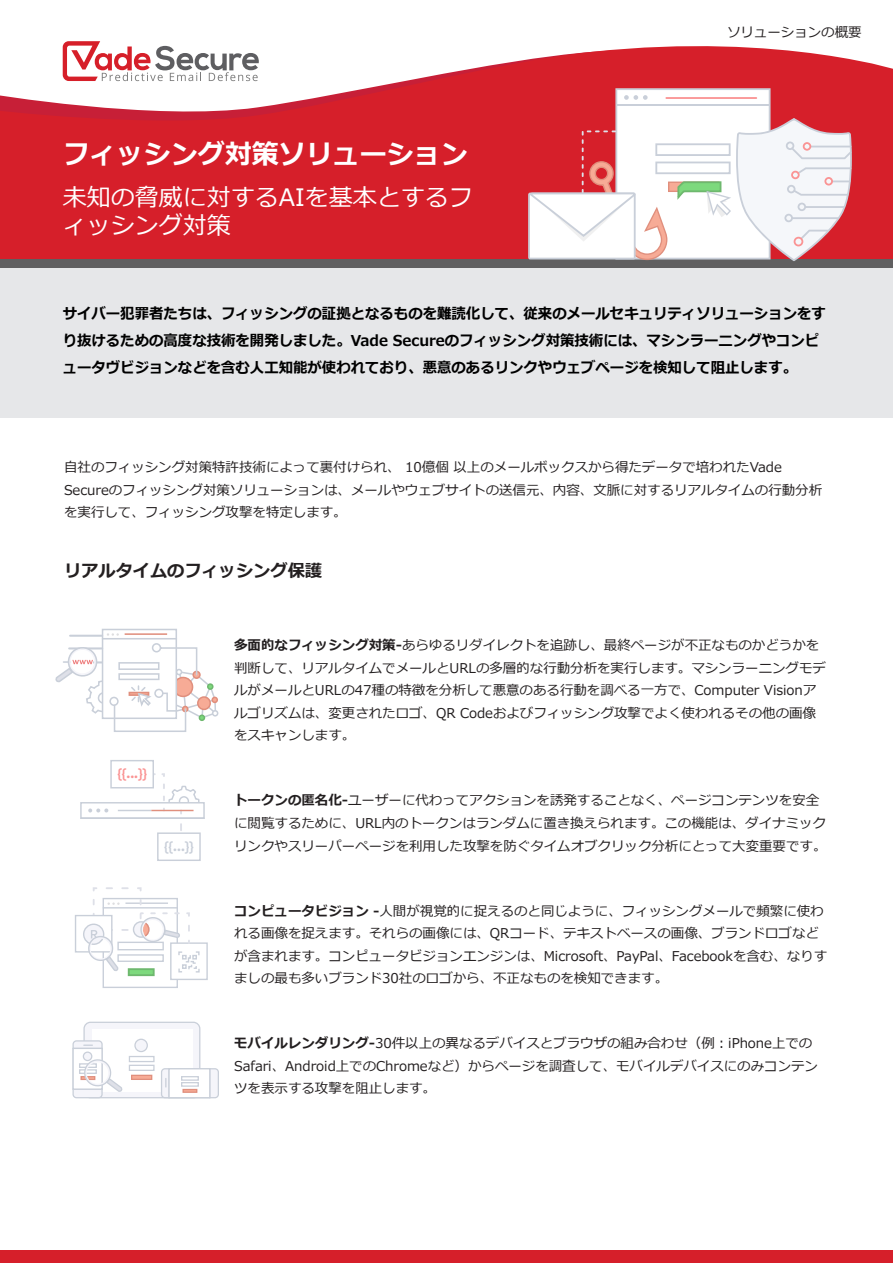
<style>
.page{position:relative;width:893px;height:1263px;background:#fff}
.page>*{position:absolute;margin:0;border:0;box-sizing:border-box;transform-origin:0 0}
.t1{font:700 27px "Meiryo";color:#fff}
.t2{font:24px/28.5px "Meiryo";color:#fff}
.t3{font:700 17.25px "Meiryo";letter-spacing:-.005em;color:#231f20}
.t4{font:700 15px/27px "Meiryo";color:#000;scale:.96 1}
.t5{font:14.4px "Proxima Nova Extrabld";color:#fa9494}
.t6{font:14.4px "Proxima Nova Extrabld";color:#c9cfd9}
.t7{font:13.5px/22.5px "Meiryo";letter-spacing:-.005em;color:#231f20}
.s1{font-weight:700}
</style>
<div class="page">
<div style="left:0;top:1250px;width:893px;height:13px;background:#d61f2a"></div>
<svg style="left:0;top:41px;width:893px;height:218px;fill:#d61f2a"></svg>
<div style="left:0;top:263px;width:893px;height:155px;background:#e6e7e9"></div>
<div style="left:0;top:259px;width:893px;height:9px;background:#605f60"></div>
<div style="left:102px;top:629px;width:75px;height:90px;background:#fff;border:2px solid #c9cfd9"></div>
<svg style="left:55px;top:633px;width:163px;height:99px"></svg>
<div style="left:84px;top:1022px;width:116px;height:76px;background:#f5f5fa;border-radius:6px"></div>
<div style="left:83px;top:1022px;width:117px;height:76px;border:1px solid #c9cfd9;border-radius:6px"></div>
<div style="left:92px;top:1028px;width:101px;height:63px;background:#fff"></div>
<div style="left:73px;top:1041px;width:29px;height:57px;background:#f5f5fa;border-radius:3px"></div>
<div style="left:72px;top:1040px;width:31px;height:58px;border:1px solid #c9cfd9;border-radius:3px"></div>
<svg style="left:73px;top:1044px;width:29px;height:4px"></svg>
<div style="left:72px;top:1048px;width:31px;height:42px;background:#fff;border:1px solid #c9cfd9"></div>
<svg style="left:79px;top:1063px;width:4px;height:5px"></svg>
<svg style="left:79px;top:1069px;width:4px;height:5px"></svg>
<svg style="left:80px;top:1076px;width:3px;height:4px"></svg>
<div style="left:83px;top:1052px;width:9px;height:8px;background:#f5f5fa;border-radius:50%"></div>
<div style="left:83px;top:1051px;width:9px;height:10px;border:1px solid #c9cfd9;border-radius:50%"></div>
<svg style="left:129px;top:1056px;width:26px;height:6px"></svg>
<svg style="left:129px;top:1065px;width:26px;height:6px"></svg>
<svg style="left:131px;top:1075px;width:21px;height:5px"></svg>
<div style="left:135px;top:1039px;width:12px;height:12px;background:#f5f5fa;border-radius:50%"></div>
<div style="left:134px;top:1039px;width:14px;height:13px;border:1px solid #c9cfd9;border-radius:50%"></div>
<div style="left:162px;top:1069px;width:56px;height:29px;background:#f5f5fa;border-radius:3px"></div>
<div style="left:161px;top:1068px;width:58px;height:30px;border:1px solid #c9cfd9;border-radius:3px"></div>
<div style="left:168px;top:1068px;width:42px;height:30px;background:#fff;border:1px solid #c9cfd9"></div>
<svg style="left:181px;top:1076px;width:18px;height:5px"></svg>
<svg style="left:181px;top:1082px;width:18px;height:5px"></svg>
<svg style="left:182px;top:1089px;width:15px;height:4px"></svg>
<svg style="left:83px;top:1056px;width:40px;height:37px"></svg>
<div style="left:80px;top:802px;width:125px;height:17px;background:#fff;border:1px solid #c9cfd9"></div>
<svg style="left:88px;top:808px;width:20px;height:4px"></svg>
<hr style="left:118px;top:810px;width:33px;height:1px;background:#c9cfd9">
<hr style="left:81px;top:817px;width:123px;height:2px;background:#c9cfd9">
<svg style="left:151px;top:773px;width:49px;height:58px"></svg>
<div style="left:110px;top:760px;width:44px;height:28px;background:#fff;border:1px solid #c9cfd9"></div>
<div style="left:157px;top:832px;width:44px;height:29px;background:#fff;border:1px solid #c9cfd9"></div>
<hr style="left:151px;top:810px;width:43px;height:1px;background:#e08f7d">
<div style="left:103px;top:898px;width:75px;height:90px;background:#fff;border:1px solid #c9cfd9"></div>
<svg style="left:128px;top:973px;width:27px;height:3px"></svg>
<div style="left:75px;top:915px;width:38px;height:37px;background:#fff;border:1px solid #c9cfd9"></div>
<div style="left:83px;top:923px;width:21px;height:22px;border:1px solid #c9cfd9;border-radius:50%"></div>
<div style="left:170px;top:942px;width:38px;height:38px;background:#fff;border:1px solid #c9cfd9"></div>
<svg style="left:87px;top:887px;width:113px;height:86px"></svg>
<svg style="left:528px;top:88px;width:326px;height:173px"></svg>
<p class="t1" style="left:63px;top:136px;width:407px">フィッシング対策ソリューション</p>
<p class="t2" style="left:63px;top:184px;width:411px">未知の脅威に対するAIを基本とするフィッシング対策</p>
<p class="t7" style="left:727px;top:22px;width:136px">ソリューションの概要</p>
<p class="t4" style="left:63px;top:301px;width:796px">サイバー犯罪者たちは、フィッシングの証拠となるものを難読化して、従来のメールセキュリティソリューションをすり抜けるための高度な技術を開発しました。Vade Secureのフィッシング対策技術には、マシンラーニングやコンピュータヴビジョンなどを含む人工知能が使われており、悪意のあるリンクやウェブページを検知して阻止します。</p>
<p class="t7" style="left:64px;top:457px;width:760px">自社のフィッシング対策特許技術によって裏付けられ、 10億個 以上のメールボックスから得たデータで培われたVade<br>Secureのフィッシング対策ソリューションは、メールやウェブサイトの送信元、内容、文脈に対するリアルタイムの行動分析を実行して、フィッシング攻撃を特定します。</p>
<p class="t3" style="left:64px;top:558px;width:260px">リアルタイムのフィッシング保護</p>
<p class="t5" style="left:118px;top:763px;width:30px">{{...}}</p>
<p class="t6" style="left:165px;top:835px;width:30px">{{...}}</p>
<p class="t7" style="left:234px;top:635px;width:593px"><span class="s1">多面的なフィッシング対策-</span>あらゆるリダイレクトを追跡し、最終ページが不正なものかどうかを判断して、リアルタイムでメールとURLの多層的な行動分析を実行します。マシンラーニングモデルがメールとURLの47種の特徴を分析して悪意のある行動を調べる一方で、Computer Visionアルゴリズムは、変更されたロゴ、QR Codeおよびフィッシング攻撃でよく使われるその他の画像をスキャンします。</p>
<p class="t7" style="left:234px;top:790px;width:594px"><span class="s1">トークンの匿名化-</span>ユーザーに代わってアクションを誘発することなく、ページコンテンツを安全に閲覧するために、URL内のトークンはランダムに置き換えられます。この機能は、ダイナミックリンクやスリーパーページを利用した攻撃を防ぐタイムオブクリック分析にとって大変重要です。</p>
<p class="t7" style="left:234px;top:900px;width:595px"><span class="s1">コンピュータビジョン -</span>人間が視覚的に捉えるのと同じように、フィッシングメールで頻繁に使われる画像を捉えます。それらの画像には、QRコード、テキストベースの画像、ブランドロゴなどが含まれます。コンピュータビジョンエンジンは、Microsoft、PayPal、Facebookを含む、なりすましの最も多いブランド30社のロゴから、不正なものを検知できます。</p>
<p class="t7" style="left:234px;top:1032px;width:585px"><span class="s1">モバイルレンダリング-</span>30件以上の異なるデバイスとブラウザの組み合わせ（例：iPhone上での<br>Safari、Android上でのChromeなど）からページを調査して、モバイルデバイスにのみコンテンツを表示する攻撃を阻止します。</p>
</div>
